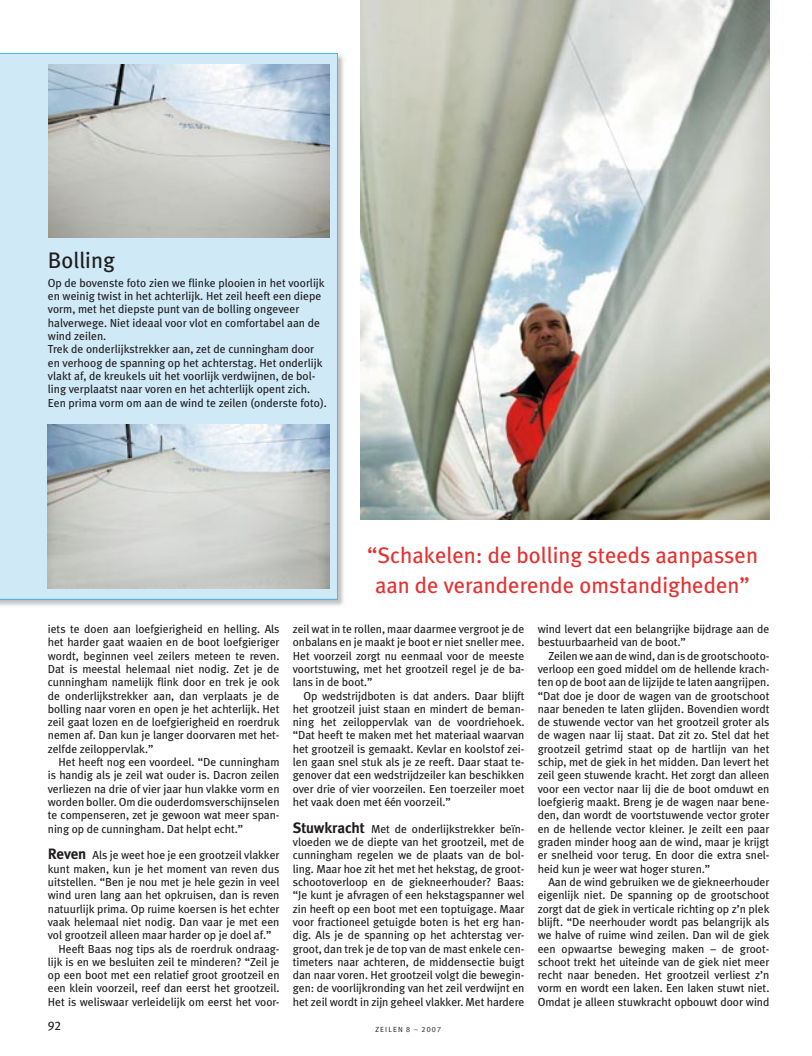
<style>
.page{position:relative;width:812px;height:1056px;background:#fff}
.page>*{position:absolute;margin:0;border:0;box-sizing:border-box;transform-origin:0 0}
.t1{font:22.5px/30px "Meta Plus";color:#e33231;text-align:center}
.t2{font:22.5px "Meta Plus";color:#201d1f}
.t3{font:700 15px "Meta Plus";letter-spacing:-.015em;color:#201d1f}
.t4{font:12.5px "Meta Plus Book Caps";color:#201d1f}
.t5{font:11.62px/13.4px "Meta Plus";letter-spacing:-.005em;color:#201d1f;text-align:justify}
.t6{font:7.5px "Meta Caps";letter-spacing:.15em;color:#201d1f}
.s1{font-weight:700;font-size:15px}
</style>
<div class="page">
<img style="left:0;top:55px;width:344px;height:551px">
<div style="left:0;top:53px;width:338px;height:546px;background:#cfe9f6"></div>
<img style="left:49px;top:64px;width:280px;height:173px">
<img style="left:48px;top:424px;width:281px;height:164px">
<img style="left:360px;top:0;width:409px;height:520px">
<h1 class="t2" style="left:48px;top:248px;width:69px">Bolling</h1>
<p class="t5" style="left:48px;top:276px;width:280px;text-align:left">Op de bovenste foto zien we flinke plooien in het voorlijk en weinig twist in het achterlijk. Het zeil heeft een diepe vorm, met het diepste punt van de bolling ongeveer halverwege. Niet ideaal voor vlot en comfortabel aan de wind zeilen.<br>Trek de onderlijkstrekker aan, zet de cunningham door en verhoog de spanning op het achterstag. Het onderlijk vlakt af, de kreukels uit het voorlijk verdwijnen, de bol&shy;ling verplaatst naar voren en het achterlijk opent zich.<br>Een prima vorm om aan de wind te zeilen (onderste foto).</p>
<h1 class="t1" style="left:367px;top:540px;width:392px">“Schakelen: de bolling steeds aanpassen aan de veranderende omstandigheden”</h1>
<p class="t5" style="left:48px;top:622px;width:233px">iets te doen aan loefgierigheid en helling. Als het harder gaat waaien en de boot loefgieriger wordt, beginnen veel zeilers meteen te reven.<br>Dat is meestal helemaal niet nodig. Zet je de cunningham namelijk flink door en trek je ook de onderlijkstrekker aan, dan verplaats je de bolling naar voren en open je het achterlijk. Het zeil gaat lozen en de loefgierigheid en roerdruk nemen af. Dan kun je langer doorvaren met het&shy;zelfde zeiloppervlak.”</p>
<p class="t5" style="left:48px;top:755px;width:233px;text-indent:11px">Het heeft nog een voordeel. “De cunningham is handig als je zeil wat ouder is. Dacron zeilen verliezen na drie of vier jaar hun vlakke vorm en worden boller. Om die ouderdomsverschijnselen te compenseren, zet je gewoon wat meer span&shy;ning op de cunningham. Dat helpt echt.”</p>
<p class="t3" style="left:48px;top:845px;width:40px">Reven</p>
<p class="t5" style="left:93px;top:848px;width:188px">Als je weet hoe je een grootzeil vlakker</p>
<p class="t5" style="left:48px;top:862px;width:233px">kunt maken, kun je het moment van reven dus</p>
<p class="t5" style="left:48px;top:875px;width:233px">uitstellen. “Ben je nou met je hele gezin in veel</p>
<p class="t5" style="left:48px;top:888px;width:233px">wind uren lang aan het opkruisen, dan is reven</p>
<p class="t5" style="left:48px;top:902px;width:233px">natuurlijk prima. Op ruime koersen is het echter</p>
<p class="t5" style="left:48px;top:915px;width:233px">vaak helemaal niet nodig. Dan vaar je met een</p>
<p class="t5" style="left:48px;top:928px;width:225px">vol grootzeil alleen maar harder op je doel af.”</p>
<p class="t5" style="left:58px;top:942px;width:222px">Heeft Baas nog tips als de roerdruk ondraag-</p>
<p class="t5" style="left:48px;top:955px;width:233px">lijk is en we besluiten zeil te minderen? “Zeil je</p>
<p class="t5" style="left:48px;top:968px;width:233px">op een boot met een relatief groot grootzeil en</p>
<p class="t5" style="left:48px;top:982px;width:233px">een klein voorzeil, reef dan eerst het grootzeil.</p>
<p class="t5" style="left:48px;top:995px;width:233px">Het is weliswaar verleidelijk om eerst het voor-</p>
<p class="t5" style="left:293px;top:622px;width:233px">zeil wat in te rollen, maar daarmee vergroot je de onbalans en je maakt je boot er niet sneller mee.<br>Het voorzeil zorgt nu eenmaal voor de meeste voortstuwing, met het grootzeil regel je de ba&shy;lans in de boot.”</p>
<p class="t5" style="left:293px;top:689px;width:233px;text-indent:11px">Op wedstrijdboten is dat anders. Daar blijft het grootzeil juist staan en mindert de beman&shy;ning het zeiloppervlak van de voordriehoek. “Dat heeft te maken met het materiaal waarvan het grootzeil is gemaakt. Kevlar en koolstof zei&shy;len gaan snel stuk als je ze reeft. Daar staat te&shy;genover dat een wedstrijdzeiler kan beschikken over drie of vier voorzeilen. Een toerzeiler moet het vaak doen met één voorzeil.”</p>
<p class="t5" style="left:293px;top:822px;width:233px"><span class="s1">Stuwkracht</span> Met de onderlijkstrekker beïn&shy;vloeden we de diepte van het grootzeil, met de cunningham regelen we de plaats van de bol&shy;ling. Maar hoe zit het met het hekstag, de groot&shy;schootoverloop en de giekneerhouder? Baas: “Je kunt je afvragen of een hekstagspanner wel zin heeft op een boot met een toptuigage. Maar voor fractioneel getuigde boten is het erg han&shy;dig. Als je de spanning op het achterstag ver&shy;groot, dan trek je de top van de mast enkele cen&shy;timeters naar achteren, de middensectie buigt dan naar voren. Het grootzeil volgt die bewegin&shy;gen: de voorlijkronding van het zeil verdwijnt en het zeil wordt in zijn geheel vlakker. Met hardere</p>
<p class="t4" style="left:48px;top:1018px;width:15px">92</p>
<p class="t6" style="left:375px;top:1025px;width:67px">ZEILEN 8 – 2007</p>
<p class="t5" style="left:537px;top:622px;width:233px">wind levert dat een belangrijke bijdrage aan de bestuurbaarheid van de boot.”</p>
<p class="t5" style="left:537px;top:649px;width:233px;text-indent:11px">Zeilen we aan de wind, dan is de grootschooto&shy;verloop een goed middel om de hellende krach&shy;ten op de boot aan de lijzijde te laten aangrijpen. “Dat doe je door de wagen van de grootschoot naar beneden te laten glijden. Bovendien wordt de stuwende vector van het grootzeil groter als de wagen naar lij staat. Dat zit zo. Stel dat het grootzeil getrimd staat op de hartlijn van het schip, met de giek in het midden. Dan levert het zeil geen stuwende kracht. Het zorgt dan alleen voor een vector naar lij die de boot omduwt en loefgierig maakt. Breng je de wagen naar bene&shy;den, dan wordt de voortstuwende vector groter en de hellende vector kleiner. Je zeilt een paar graden minder hoog aan de wind, maar je krijgt er snelheid voor terug. En door die extra snel&shy;heid kun je weer wat hoger sturen.”</p>
<p class="t5" style="left:537px;top:875px;width:233px;text-indent:11px">Aan de wind gebruiken we de giekneerhouder eigenlijk niet. De spanning op de grootschoot zorgt dat de giek in verticale richting op z’n plek blijft. “De neerhouder wordt pas belangrijk als we halve of ruime wind zeilen. Dan wil de giek een opwaartse beweging maken – de groot&shy;schoot trekt het uiteinde van de giek niet meer recht naar beneden. Het grootzeil verliest z’n vorm en wordt een laken. Een laken stuwt niet.<br>Omdat je alleen stuwkracht opbouwt door wind</p>
</div>
